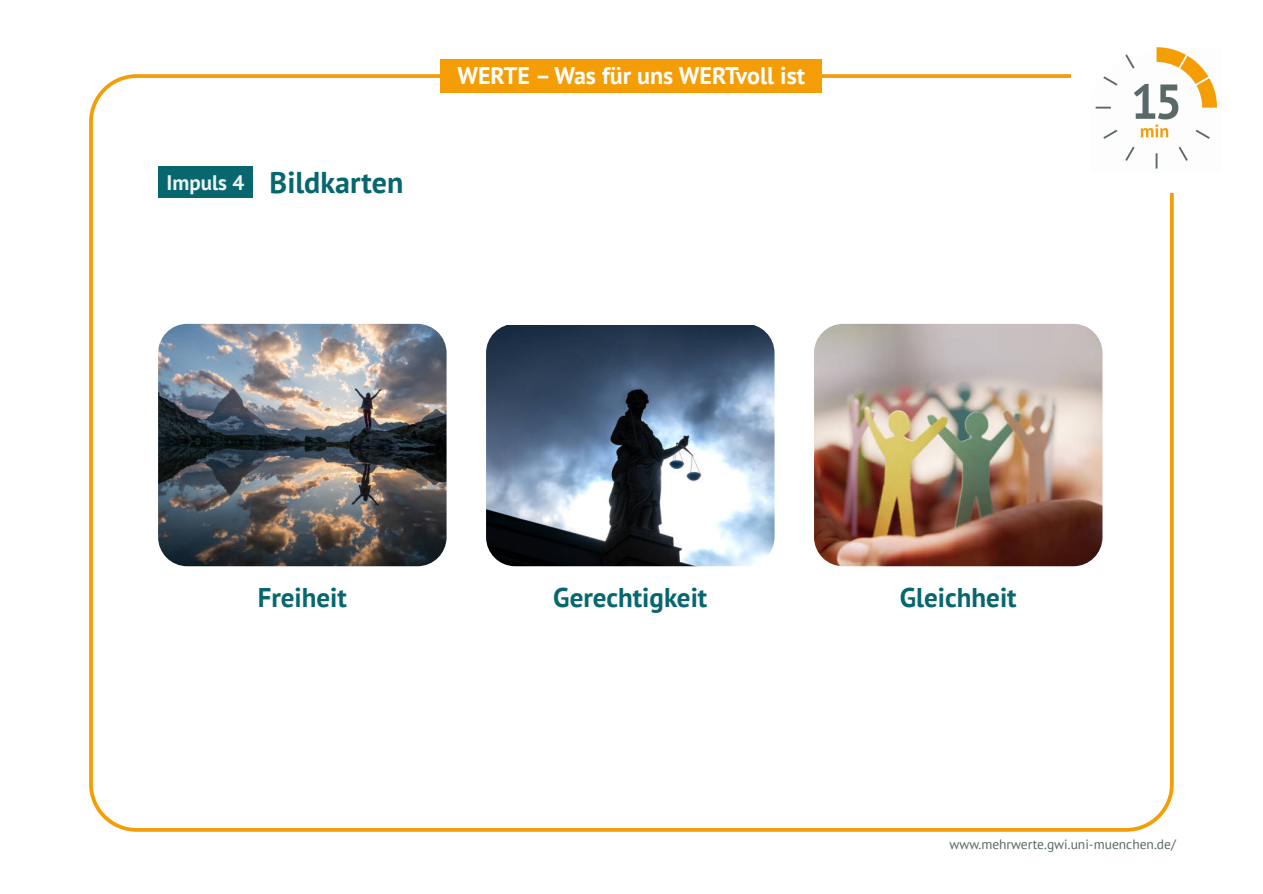
<style>
.page{position:relative;width:1263px;height:894px;background:#fff}
.page>*{position:absolute;margin:0;border:0;box-sizing:border-box;transform-origin:0 0}
.t1{font:700 30px "PT Sans";color:#07666e}
.t2{font:700 27px "PT Sans";color:#07666e}
.t3{font:700 24px "PT Sans";color:#fff}
.t4{font:13.5px "PT Sans";color:#596869}
.s1{font-size:21px;color:#ecf3f3}
</style>
<div class="page">
<img style="left:1095px;top:47px;width:123px;height:122px">
<div style="left:440px;top:59px;width:382px;height:34px;background:#f59d05"></div>
<img style="left:814px;top:324px;width:288px;height:242px;border-radius:29px">
<img style="left:486px;top:325px;width:288px;height:241px">
<img style="left:158px;top:324px;width:289px;height:242px;border-radius:29px">
<div style="left:158px;top:166px;width:95px;height:32px;background:#07666e"></div>
<h1 class="t1" style="left:166px;top:170px;width:238px"><span class="s1">Impuls 4</span> Bildkarten</h1>
<h3 class="t3" style="left:457px;top:66px;width:349px">WERTE – Was für uns WERTvoll ist</h3>
<h2 class="t2" style="left:258px;top:586px;width:91px">Freiheit</h2>
<h2 class="t2" style="left:553px;top:586px;width:156px">Gerechtigkeit</h2>
<h2 class="t2" style="left:900px;top:586px;width:118px">Gleichheit</h2>
<p class="t4" style="left:950px;top:838px;width:228px">www.mehrwerte.gwi.uni-muenchen.de/</p>
</div>
